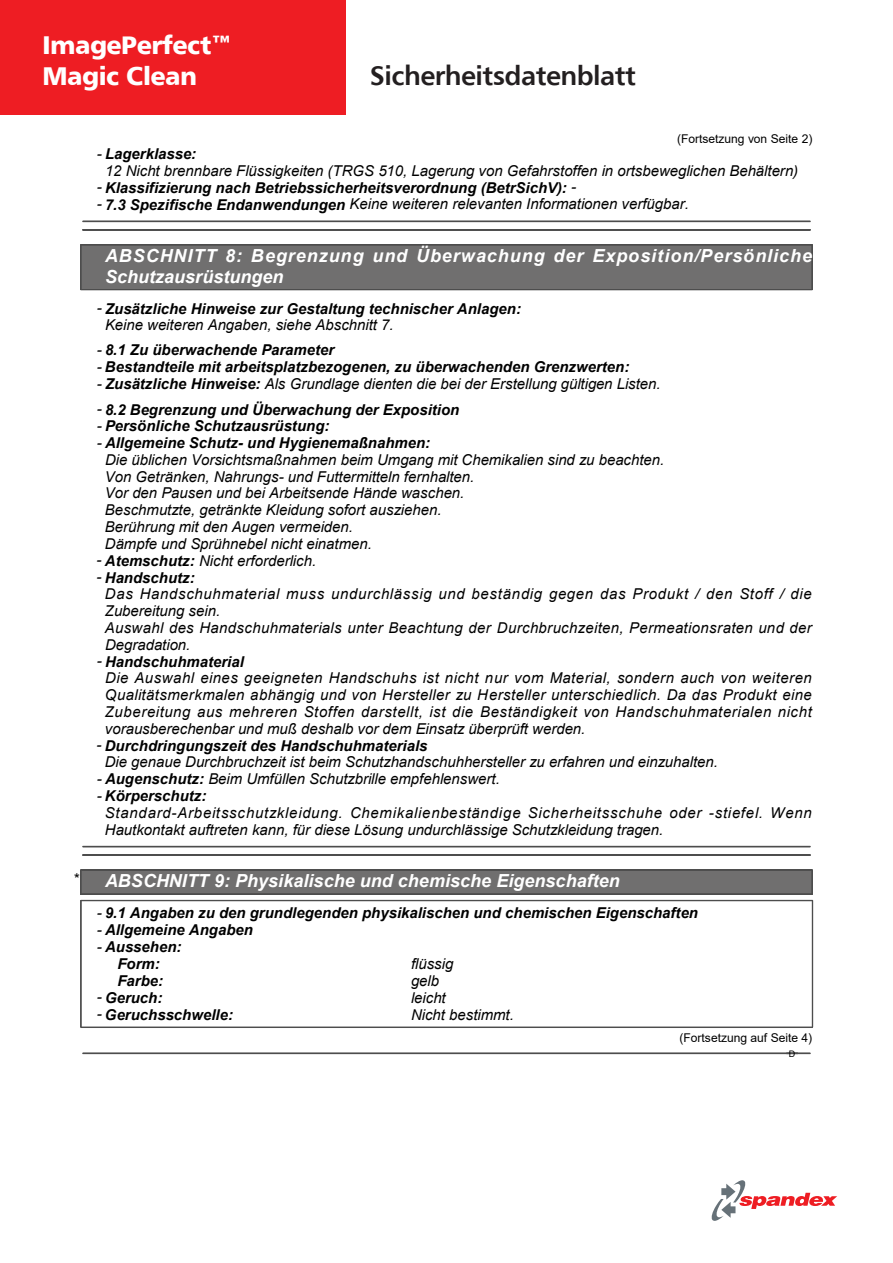
<style>
.page{position:relative;width:893px;height:1263px;background:#fff}
.page>*{position:absolute;margin:0;border:0;box-sizing:border-box;transform-origin:0 0}
.t1{font:27px "Humanist 777 AT Bold B";letter-spacing:-.02em;color:#231f20}
.t2{font:25.5px/31.5px "Humanist 777 AT Black B";letter-spacing:-.02em;color:#fff}
.t3{font:italic 700 18px/20.5px "Arial";letter-spacing:.05em;color:#fff}
.t4{font:italic 700 18px "Arial";letter-spacing:.005em;color:#fff}
.t5{font:italic 15px/16.6px "Arial";letter-spacing:.005em;color:#000}
.t6{font:italic 700 15px/16.5px "Arial";color:#000}
.t7{font:italic 15px/16.6px "Arial";letter-spacing:.035em;color:#000}
.t8{font:italic 15px/16.6px "Arial";letter-spacing:.025em;color:#000}
.t9{font:italic 15px/16.6px "Arial";letter-spacing:.045em;color:#000}
.t10{font:12px "Arial";letter-spacing:-.005em;color:#000}
.t11{font:9px "Arial";color:#000}
.s1{font-weight:700}
.s2{font-weight:400}
</style>
<div class="page">
<div style="left:0;top:0;width:346px;height:115px;background:#ee1d23"></div>
<svg style="left:712px;top:1180px;width:125px;height:41px"></svg>
<hr style="left:83px;top:221px;width:727px;height:1px;background:#4d4d4d">
<div style="left:81px;top:245px;width:731px;height:45px;background:#706f6f"></div>
<hr style="left:81px;top:244px;width:731px;height:1px;background:#4d4d4d">
<hr style="left:81px;top:289px;width:731px;height:1px;background:#4d4d4d">
<hr style="left:80px;top:245px;width:1px;height:45px;background:#4d4d4d">
<hr style="left:812px;top:245px;width:1px;height:45px;background:#4d4d4d">
<hr style="left:83px;top:229px;width:727px;height:1px;background:#4d4d4d">
<hr style="left:83px;top:230px;width:727px;height:1px;background:#4d4d4d">
<hr style="left:83px;top:846px;width:727px;height:1px;background:#4d4d4d">
<div style="left:81px;top:870px;width:731px;height:24px;background:#706f6f"></div>
<hr style="left:81px;top:870px;width:731px;height:1px;background:#4d4d4d">
<hr style="left:81px;top:894px;width:731px;height:1px;background:#4d4d4d">
<svg style="left:80px;top:870px;width:1px;height:24px"></svg>
<svg style="left:812px;top:870px;width:1px;height:24px"></svg>
<hr style="left:81px;top:900px;width:732px;height:1px;background:#4d4d4d">
<hr style="left:81px;top:1027px;width:732px;height:1px;background:#4d4d4d">
<hr style="left:80px;top:900px;width:1px;height:127px;background:#4d4d4d">
<hr style="left:81px;top:900px;width:1px;height:127px;background:#4d4d4d">
<hr style="left:812px;top:900px;width:1px;height:127px;background:#4d4d4d">
<hr style="left:83px;top:854px;width:727px;height:1px;background:#4d4d4d">
<hr style="left:83px;top:855px;width:727px;height:1px;background:#4d4d4d">
<hr style="left:83px;top:1053px;width:727px;height:1px;background:#4d4d4d">
<h2 class="t2" style="left:43px;top:28px;width:191px">ImagePerfect™<br>Magic Clean</h2>
<h1 class="t1" style="left:370px;top:58px;width:268px">Sicherheitsdatenblatt</h1>
<p class="t10" style="left:677px;top:130px;width:137px">(Fortsetzung von Seite 2)</p>
<p class="t5" style="left:105px;top:146px;width:695px;text-indent:-8px">- <span class="s1">Lagerklasse:<br></span>12 Nicht brennbare Flüssigkeiten (TRGS 510, Lagerung von Gefahrstoffen in ortsbeweglichen Behältern)</p>
<p class="t6" style="left:97px;top:180px;width:481px"><span class="s2">-</span> Klassifizierung nach Betriebssicherheitsverordnung (BetrSichV): <span class="s2">-</span></p>
<p class="t5" style="left:97px;top:196px;width:594px">- <span class="s1">7.3 Spezifische Endanwendungen</span> Keine weiteren relevanten Informationen verfügbar.</p>
<p class="t3" style="left:105px;top:246px;width:709px">ABSCHNITT 8: Begrenzung und Überwachung der Exposition/Persönliche<br>Schutzausrüstungen</p>
<p class="t6" style="left:105px;top:300px;width:417px;text-indent:-8px"><span class="s2">-</span> Zusätzliche Hinweise zur Gestaltung technischer Anlagen:<br><span class="s2">Keine weiteren Angaben, siehe Abschnitt 7.</span></p>
<p class="t6" style="left:97px;top:342px;width:239px"><span class="s2">-</span> 8.1 Zu überwachende Parameter</p>
<p class="t6" style="left:97px;top:359px;width:534px"><span class="s2">-</span> Bestandteile mit arbeitsplatzbezogenen, zu überwachenden Grenzwerten:</p>
<p class="t5" style="left:97px;top:376px;width:565px">- <span class="s1">Zusätzliche Hinweise:</span> Als Grundlage dienten die bei der Erstellung gültigen Listen.</p>
<p class="t6" style="left:97px;top:401px;width:364px"><span class="s2">-</span> 8.2 Begrenzung und Überwachung der Exposition</p>
<p class="t6" style="left:97px;top:418px;width:234px"><span class="s2">-</span> Persönliche Schutzausrüstung:</p>
<p class="t5" style="left:105px;top:435px;width:561px;text-indent:-8px">- <span class="s1">Allgemeine Schutz- und Hygienemaßnahmen:<br></span>Die üblichen Vorsichtsmaßnahmen beim Umgang mit Chemikalien sind zu beachten.<br>Von Getränken, Nahrungs- und Futtermitteln fernhalten.<br>Vor den Pausen und bei Arbeitsende Hände waschen.<br>Beschmutzte, getränkte Kleidung sofort ausziehen.<br>Berührung mit den Augen vermeiden.<br>Dämpfe und Sprühnebel nicht einatmen.</p>
<p class="t5" style="left:97px;top:552px;width:221px">- <span class="s1">Atemschutz:</span> Nicht erforderlich.</p>
<p class="t8" style="left:105px;top:569px;width:709px;text-indent:-8px">- <span class="s1">Handschutz:<br></span>Das Handschuhmaterial muss undurchlässig und beständig gegen das Produkt / den Stoff / die Zubereitung sein.<br>Auswahl des Handschuhmaterials unter Beachtung der Durchbruchzeiten, Permeationsraten und der Degradation.</p>
<p class="t7" style="left:105px;top:653px;width:708px;text-indent:-8px">- <span class="s1">Handschuhmaterial<br></span>Die Auswahl eines geeigneten Handschuhs ist nicht nur vom Material, sondern auch von weiteren Qualitätsmerkmalen abhängig und von Hersteller zu Hersteller unterschiedlich. Da das Produkt eine Zubereitung aus mehreren Stoffen darstellt, ist die Beständigkeit von Handschuhmaterialen nicht vorausberechenbar und muß deshalb vor dem Einsatz überprüft werden.</p>
<p class="t5" style="left:105px;top:737px;width:615px;text-indent:-8px">- <span class="s1">Durchdringungszeit des Handschuhmaterials<br></span>Die genaue Durchbruchzeit ist beim Schutzhandschuhhersteller zu erfahren und einzuhalten.</p>
<p class="t5" style="left:97px;top:771px;width:405px">- <span class="s1">Augenschutz:</span> Beim Umfüllen Schutzbrille empfehlenswert.</p>
<p class="t9" style="left:105px;top:788px;width:708px;text-indent:-8px">- <span class="s1">Körperschutz:<br></span>Standard-Arbeitsschutzkleidung. Chemikalienbeständige Sicherheitsschuhe oder -stiefel. Wenn<br>Hautkontakt auftreten kann, für diese Lösung undurchlässige Schutzkleidung tragen.</p>
<p class="t4" style="left:73px;top:869px;width:548px"><sup>*</sup> ABSCHNITT 9: Physikalische und chemische Eigenschaften</p>
<p class="t6" style="left:97px;top:905px;width:603px"><span class="s2">-</span> 9.1 Angaben zu den grundlegenden physikalischen und chemischen Eigenschaften</p>
<p class="t6" style="left:97px;top:922px;width:158px"><span class="s2">-</span> Allgemeine Angaben</p>
<p class="t6" style="left:97px;top:939px;width:86px;line-height:17px;text-align:center"><span class="s2">-</span> Aussehen:<br>Form:</p>
<p class="t5" style="left:411px;top:955px;width:44px">flüssig</p>
<p class="t6" style="left:117px;top:973px;width:47px">Farbe:</p>
<p class="t5" style="left:411px;top:972px;width:30px">gelb</p>
<p class="t6" style="left:97px;top:990px;width:67px"><span class="s2">-</span> Geruch:</p>
<p class="t5" style="left:411px;top:989px;width:36px">leicht</p>
<p class="t6" style="left:97px;top:1007px;width:138px"><span class="s2">-</span> Geruchsschwelle:</p>
<p class="t5" style="left:411px;top:1006px;width:104px">Nicht bestimmt.</p>
<p class="t10" style="left:680px;top:1029px;width:134px">(Fortsetzung auf Seite 4)</p>
<p class="t11" style="left:789px;top:1047px;width:8px">D</p>
</div>
